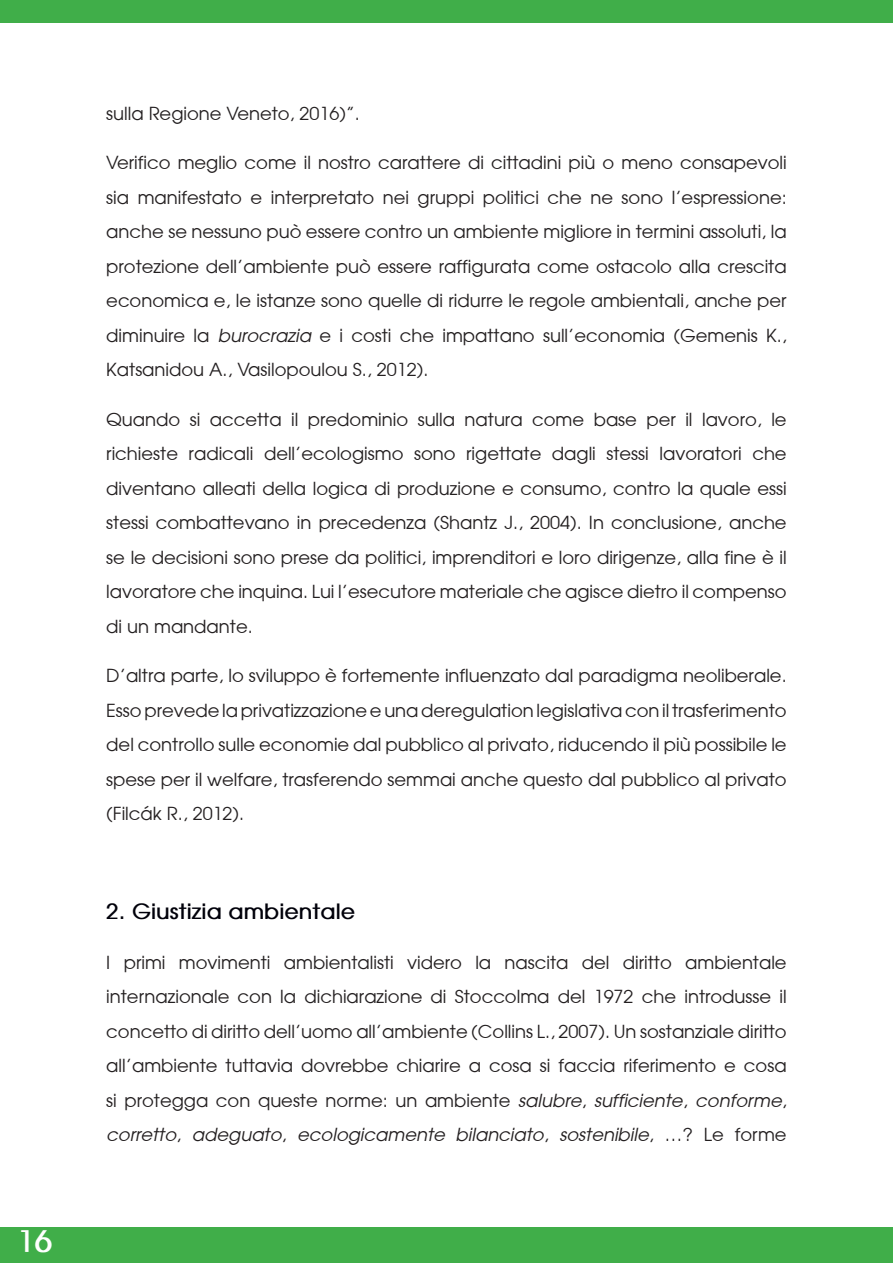
<style>
.page{position:relative;width:893px;height:1263px;background:#fff}
.page>*{position:absolute;margin:0;border:0;box-sizing:border-box;transform-origin:0 0}
.t1{font:700 33px "Avant Garde";color:#fff}
.Titolo_mio_1{font:700 21px "Avant Garde";color:#00000a}
.t2{font:18px/34.5px "Avant Garde";color:#231f20;text-align:justify}
.s1{font-style:italic}
</style>
<div class="page">
<div style="left:0;top:0;width:893px;height:23px;background:#40ae49"></div>
<div style="left:0;top:1227px;width:893px;height:36px;background:#40ae49"></div>
<h1 class="t1" style="left:17px;top:1228px;width:37px">16</h1>
<p class="t2" style="left:106px;top:96px;width:255px">sulla Regione Veneto, 2016)”.</p>
<p class="t2" style="left:106px;top:145px;width:682px">Verifico meglio come il nostro carattere di cittadini più o meno consapevoli sia manifestato e interpretato nei gruppi politici che ne sono l’espressione: anche se nessuno può essere contro un ambiente migliore in termini assoluti, la protezione dell’ambiente può essere raffigurata come ostacolo alla crescita economica e, le istanze sono quelle di ridurre le regole ambientali, anche per diminuire la <span class="s1">burocrazia</span> e i costi che impattano sull’economia (Gemenis K., Katsanidou A., Vasilopoulou S., 2012).</p>
<p class="t2" style="left:106px;top:402px;width:682px">Quando si accetta il predominio sulla natura come base per il lavoro, le richieste radicali dell’ecologismo sono rigettate dagli stessi lavoratori che diventano alleati della logica di produzione e consumo, contro la quale essi stessi combattevano in precedenza (Shantz J., 2004). In conclusione, anche se le decisioni sono prese da politici, imprenditori e loro dirigenze, alla fine è il lavoratore che inquina. Lui l’esecutore materiale che agisce dietro il compenso di un mandante.</p>
<p class="t2" style="left:106px;top:658px;width:682px">D’altra parte, lo sviluppo è fortemente influenzato dal paradigma neoliberale.<br>Esso prevede la privatizzazione e una deregulation legislativa con il trasferimento del controllo sulle economie dal pubblico al privato, riducendo il più possibile le spese per il welfare, trasferendo semmai anche questo dal pubblico al privato (Filcák R., 2012).</p>
<p class="Titolo_mio_1" style="left:106px;top:899px;width:250px">2. Giustizia ambientale</p>
<p class="t2" style="left:106px;top:945px;width:682px">I primi movimenti ambientalisti videro la nascita del diritto ambientale internazionale con la dichiarazione di Stoccolma del 1972 che introdusse il concetto di diritto dell’uomo all’ambiente (Collins L., 2007). Un sostanziale diritto all’ambiente tuttavia dovrebbe chiarire a cosa si faccia riferimento e cosa si protegga con queste norme: un ambiente <span class="s1">salubre</span>, <span class="s1">sufficiente</span>, <span class="s1">conforme</span>, <span class="s1">corretto</span>, <span class="s1">adeguato</span>, <span class="s1">ecologicamente bilanciato</span>, <span class="s1">sostenibile</span>, …? Le forme</p>
</div>
